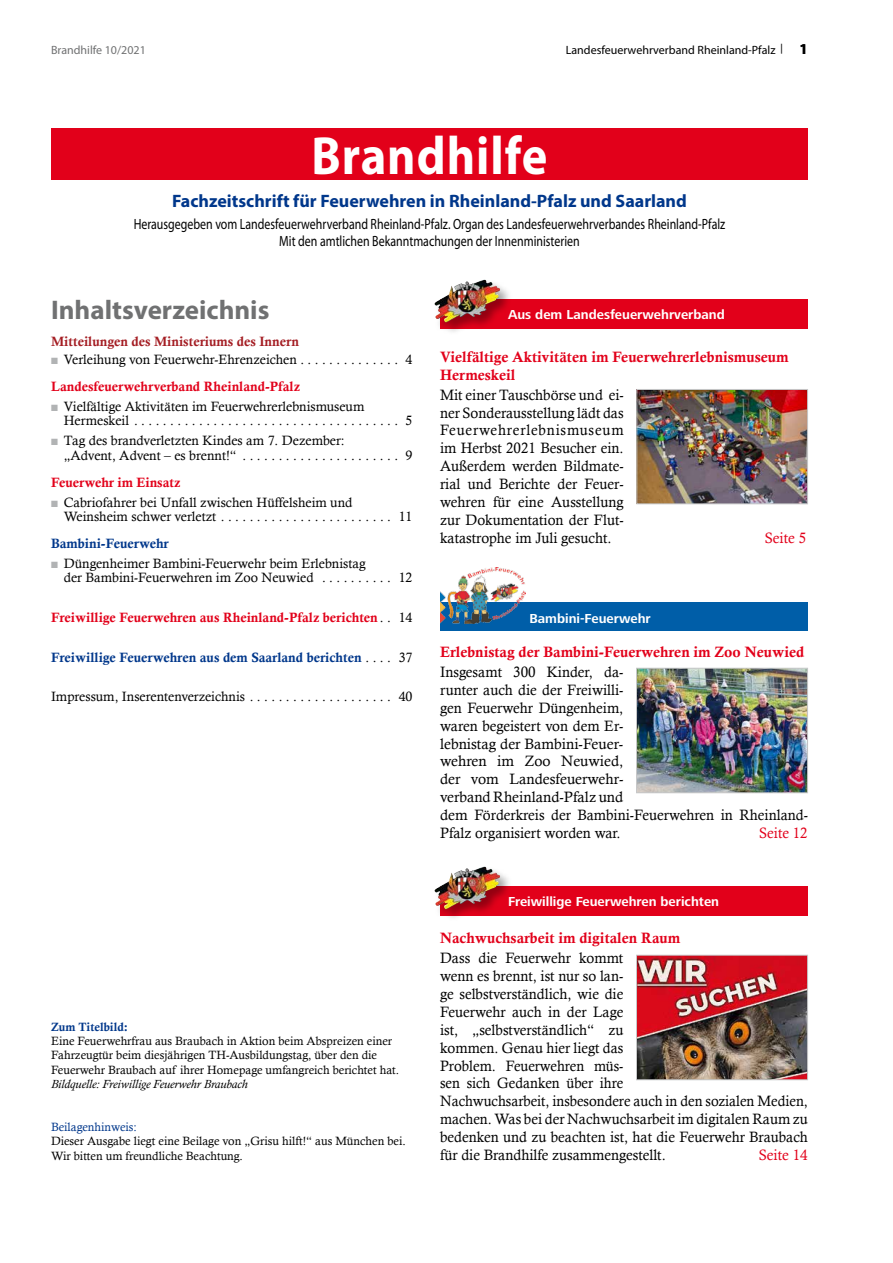
<style>
.page{position:relative;width:893px;height:1263px;background:#fff}
.page>*{position:absolute;margin:0;border:0;box-sizing:border-box;transform-origin:0 0}
.t1{font:700 54px "Myriad Pro";letter-spacing:.02em;color:#fff;scale:.9 1}
.t2{font:700 27px "Myriad Pro";color:#707172}
.t3{font:700 18px "Myriad Pro";color:#00378b}
.t4{font:15px/17.9px "Calisto";color:#000}
.t5{font:15px/17.9px "Calis MT Bol";color:#e2001a}
.t6{font:15px "Calisto";color:#e2001a}
.t7{font:14.85px/17px "Myriad Pro";color:#000;text-align:center;scale:.8 1}
.t8{font:13.5px/14.2px "Calisto";color:#000}
.t9{font:13.5px "Calis MT Bol";color:#e2001a}
.t10{font:700 13.5px "Frutiger Next LT";color:#fff}
.t11{font:13.5px "Calis MT Bol";color:#00378b}
.t12{font:13.5px "Calis MT Bol";color:#a41d23}
.t13{font:12px/14.4px "Calisto";color:#000}
.t14{font:12px "Myriad Pro";color:#000}
.t15{font:italic 12px "Calisto";color:#000}
.t16{font:12px "Myriad Pro";color:#707172}
.t17{font:12px "Calisto";color:#00378b}
.t18{font:12px "Calis MT Bol";color:#00378b}
.s1{font-family:"Calisto"}
.s2{font-weight:700;font-size:15px}
.s3{color:#b1b3b4}
.s4{font-family:"Calisto";color:#000}
</style>
<div class="page">
<div style="left:51px;top:128px;width:757px;height:51px;background:#e2001a"></div>
<div style="left:440px;top:886px;width:368px;height:30px;background:#e2001a"></div>
<div style="left:435px;top:866px;width:78px;height:56px;background:#000;opacity:.35"></div>
<img style="left:448px;top:866px;width:36px;height:15px">
<div style="left:440px;top:602px;width:368px;height:28px;background:#005ea8"></div>
<img style="left:440px;top:567px;width:85px;height:57px">
<img style="left:638px;top:957px;width:168px;height:121px">
<div style="left:636px;top:955px;width:172px;height:125px;border:1px solid #c6c7c8"></div>
<img style="left:638px;top:670px;width:168px;height:121px">
<div style="left:636px;top:668px;width:172px;height:125px;border:1px solid #c6c7c8"></div>
<div style="left:440px;top:299px;width:368px;height:30px;background:#e2001a"></div>
<div style="left:435px;top:279px;width:78px;height:56px;background:#000;opacity:.35"></div>
<img style="left:449px;top:280px;width:35px;height:14px">
<img style="left:638px;top:391px;width:168px;height:111px">
<div style="left:636px;top:389px;width:172px;height:115px;border:1px solid #c6c7c8"></div>
<p class="t16" style="left:51px;top:42px;width:96px">Brandhilfe 10/2021</p>
<p class="t14" style="left:566px;top:42px;width:244px">Landesfeuerwehrverband Rheinland-Pfalz <span class="s1">|</span> <span class="s2">1</span></p>
<h1 class="t1" style="left:311px;top:120px;width:264px">Brandhilfe</h1>
<p class="t3" style="left:172px;top:190px;width:516px">Fachzeitschrift für Feuerwehren in Rheinland-Pfalz und Saarland</p>
<p class="t7" style="left:134px;top:215px;width:741px">Herausgegeben vom Landesfeuerwehrverband Rheinland-Pfalz. Organ des Landesfeuerwehrverbandes Rheinland-Pfalz<br>Mit den amtlichen Bekanntmachungen der Innenministerien</p>
<h2 class="t2" style="left:51px;top:292px;width:220px">Inhaltsverzeichnis</h2>
<p class="t12" style="left:51px;top:333px;width:250px">Mitteilungen des Ministeriums des Innern</p>
<p class="t8" style="left:51px;top:352px;width:254px"><span class="s3">■</span> Verleihung von Feuerwehr-Ehrenzeichen ..............</p>
<p class="t8" style="left:406px;top:352px;width:8px">4</p>
<p class="t9" style="left:51px;top:379px;width:251px">Landesfeuerwehrverband Rheinland-Pfalz</p>
<p class="t8" style="left:64px;top:399px;width:302px;text-indent:-13px"><span class="s3">■</span> Vielfältige Aktivitäten im Feuerwehrerlebnismuseum<br>Hermeskeil .....................................</p>
<p class="t8" style="left:406px;top:413px;width:8px">5</p>
<p class="t8" style="left:64px;top:433px;width:282px;text-indent:-13px"><span class="s3">■</span> Tag des brandverletzten Kindes am 7. Dezember: „Advent, Advent – es brennt!“ .......................</p>
<p class="t8" style="left:406px;top:448px;width:8px">9</p>
<p class="t9" style="left:51px;top:474px;width:131px">Feuerwehr im Einsatz</p>
<p class="t8" style="left:64px;top:495px;width:290px;text-indent:-13px"><span class="s3">■</span> Cabriofahrer bei Unfall zwischen Hüffelsheim und<br>Weinsheim schwer verletzt .........................</p>
<p class="t8" style="left:399px;top:509px;width:15px">11</p>
<p class="t11" style="left:51px;top:535px;width:119px">Bambini-Feuerwehr</p>
<p class="t8" style="left:64px;top:556px;width:303px;text-indent:-13px"><span class="s3">■</span> Düngenheimer Bambini-Feuerwehr beim Erlebnistag der Bambini-Feuerwehren im Zoo Neuwied ...........</p>
<p class="t8" style="left:399px;top:570px;width:15px">12</p>
<p class="t9" style="left:51px;top:609px;width:363px">Freiwillige Feuerwehren aus Rheinland-Pfalz berichten <span class="s4">.. 14</span></p>
<p class="t11" style="left:51px;top:649px;width:315px">Freiwillige Feuerwehren aus dem Saarland berichten <span class="s4">.....</span></p>
<p class="t8" style="left:399px;top:650px;width:15px">37</p>
<p class="t8" style="left:51px;top:689px;width:199px">Impressum, Inserentenverzeichnis .....................</p>
<p class="t8" style="left:399px;top:689px;width:15px">40</p>
<p class="t18" style="left:51px;top:1020px;width:78px">Zum Titelbild:</p>
<p class="t13" style="left:51px;top:1033px;width:350px">Eine Feuerwehrfrau aus Braubach in Aktion beim Abspreizen einer<br>Fahrzeugtür beim diesjährigen TH-Ausbildungstag, über den die<br>Feuerwehr Braubach auf ihrer Homepage umfangreich berichtet hat.</p>
<p class="t15" style="left:51px;top:1077px;width:198px">Bildquelle: Freiwillige Feuerwehr Braubach</p>
<p class="t17" style="left:51px;top:1120px;width:87px">Beilagenhinweis:</p>
<p class="t13" style="left:51px;top:1134px;width:356px">Dieser Ausgabe liegt eine Beilage von „Grisu hilft!“ aus München bei.<br>Wir bitten um freundliche Beachtung.</p>
<p class="t10" style="left:508px;top:307px;width:218px">Aus dem Landesfeuerwehrverband</p>
<p class="t5" style="left:440px;top:348px;width:350px">Vielfältige Aktivitäten im Feuerwehrerlebnismuseum<br>Hermeskeil</p>
<p class="t4" style="left:440px;top:386px;width:185px;text-align:justify">Mit einer Tauschbörse und ei&shy;ner Sonderausstellung lädt das Feuerwehrerlebnismuseum im Herbst 2021 Besucher ein.<br>Außerdem werden Bildmate&shy;rial und Berichte der Feuer&shy;wehren für eine Ausstellung zur Dokumentation der Flut&shy;katastrophe im Juli gesucht.</p>
<p class="t6" style="left:765px;top:529px;width:43px">Seite 5</p>
<p class="t10" style="left:529px;top:611px;width:123px">Bambini-Feuerwehr</p>
<p class="t5" style="left:440px;top:643px;width:366px">Erlebnistag der Bambini-Feuerwehren im Zoo Neuwied</p>
<p class="t4" style="left:440px;top:663px;width:369px">Insgesamt 300 Kinder, da-<br>runter auch die der Freiwilli-<br>gen Feuerwehr Düngenheim,<br>waren begeistert von dem Er-<br>lebnistag der Bambini-Feuer-<br>wehren im Zoo Neuwied,<br>der vom Landesfeuerwehr-<br>verband Rheinland-Pfalz und<br>dem Förderkreis der Bambini-Feuerwehren in Rheinland-<br>Pfalz organisiert worden war.</p>
<p class="t6" style="left:759px;top:824px;width:50px">Seite 12</p>
<p class="t10" style="left:508px;top:894px;width:212px">Freiwillige Feuerwehren berichten</p>
<p class="t5" style="left:440px;top:929px;width:242px">Nachwuchsarbeit im digitalen Raum</p>
<p class="t4" style="left:440px;top:949px;width:369px">Dass die Feuerwehr kommt<br>wenn es brennt, ist nur so lan-<br>ge selbstverständlich, wie die<br>Feuerwehr auch in der Lage<br>ist, „selbstverständlich“ zu<br>kommen. Genau hier liegt das<br>Problem. Feuerwehren müs-<br>sen sich Gedanken über ihre<br>Nachwuchsarbeit, insbesondere auch in den sozialen Medien, machen. Was bei der Nachwuchsarbeit im digitalen Raum zu bedenken und zu beachten ist, hat die Feuerwehr Braubach für die Brandhilfe zusammengestellt.</p>
<p class="t6" style="left:759px;top:1146px;width:50px">Seite 14</p>
</div>
